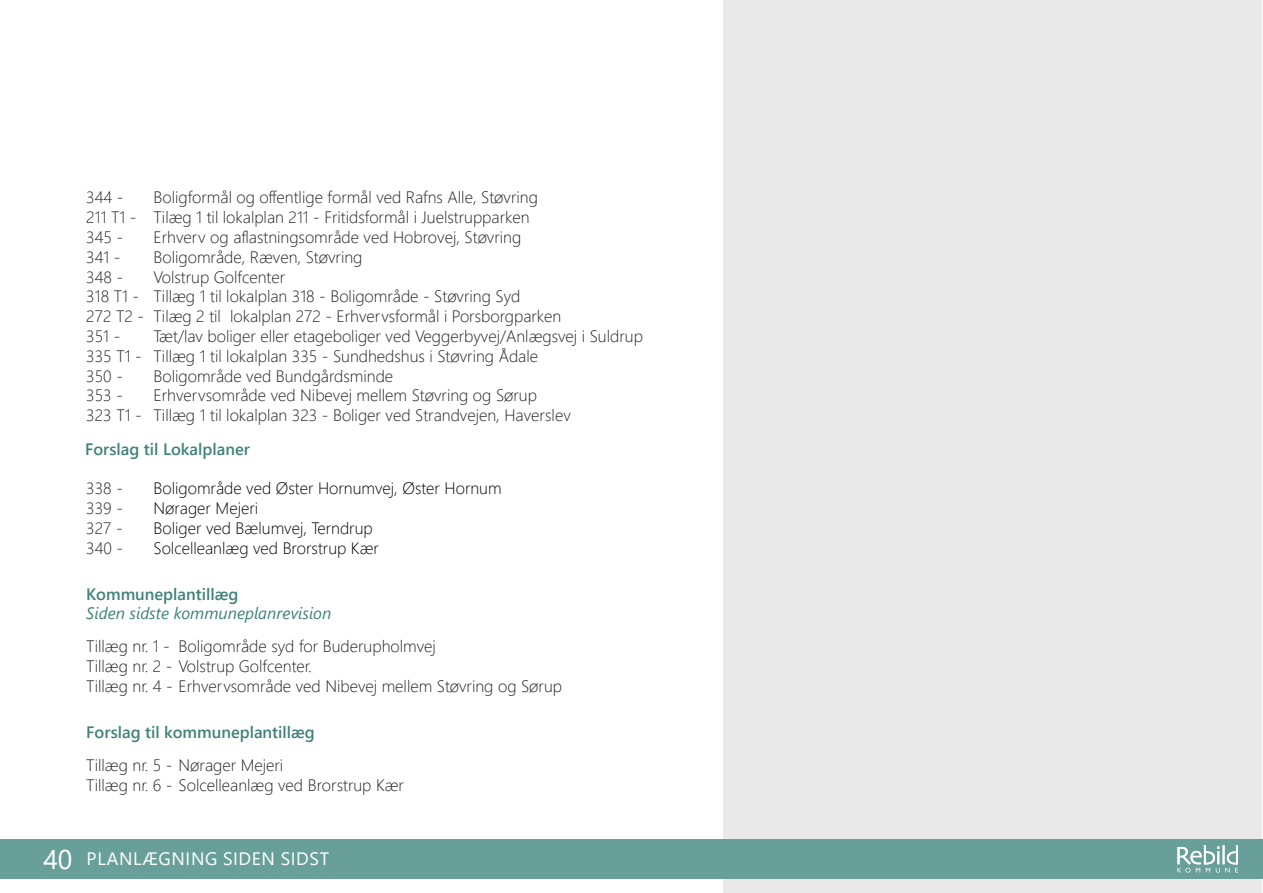
<style>
.page{position:relative;width:1263px;height:893px;background:#fff}
.page>*{position:absolute;margin:0;border:0;box-sizing:border-box;transform-origin:0 0}
.t1{font:18px "Segoe UI";letter-spacing:.035em;color:#fff}
.t2{font:300 16.5px/19.8px "Segoe UI";color:#231f20}
.t3{font:300 16.5px/19.8px "Segoe UI";color:#000}
.t4{font:600 16.5px "Segoe UI";color:#40827a}
.t5{font:italic 16.5px "Segoe UI";color:#40827a}
.s1{font-size:27px}
</style>
<div class="page">
<div style="left:724px;top:1px;width:538px;height:892px;background:#e9e9e9"></div>
<div style="left:0;top:839px;width:1263px;height:40px;background:#68a099"></div>
<svg style="left:1177px;top:845px;width:61px;height:28px"></svg>
<p class="t2" style="left:86px;top:186px;width:59px">344 -<br>211 T1 -<br>345 -<br>341 -<br>348 -<br>318 T1 -<br>272 T2 -<br>351 -<br>335 T1 -<br>350 -<br>353 -<br>323 T1 -</p>
<p class="t2" style="left:154px;top:186px;width:491px">Boligformål og offentlige formål ved Rafns Alle, Støvring<br>Tilæg 1 til lokalplan 211 - Fritidsformål i Juelstrupparken<br>Erhverv og aflastningsområde ved Hobrovej, Støvring<br>Boligområde, Ræven, Støvring<br>Volstrup Golfcenter<br>Tillæg 1 til lokalplan 318 - Boligområde - Støvring Syd<br>Tilæg 2 til lokalplan 272 - Erhvervsformål i Porsborgparken<br>Tæt/lav boliger eller etageboliger ved Veggerbyvej/Anlægsvej i Suldrup Tillæg 1 til lokalplan 335 - Sundhedshus i Støvring Ådale<br>Boligområde ved Bundgårdsminde<br>Erhvervsområde ved Nibevej mellem Støvring og Sørup<br>Tillæg 1 til lokalplan 323 - Boliger ved Strandvejen, Haverslev</p>
<p class="t4" style="left:85px;top:434px;width:166px">Forslag til Lokalplaner</p>
<p class="t2" style="left:86px;top:477px;width:38px;text-align:justify">338 - 339 - 327 - 340 -</p>
<p class="t3" style="left:154px;top:477px;width:350px">Boligområde ved Øster Hornumvej, Øster Hornum<br>Nørager Mejeri<br>Boliger ved Bælumvej, Terndrup<br>Solcelleanlæg ved Brorstrup Kær</p>
<p class="t4" style="left:86px;top:578px;width:153px">Kommuneplantillæg</p>
<p class="t5" style="left:86px;top:598px;width:247px">Siden sidste kommuneplanrevision</p>
<p class="t2" style="left:179px;top:635px;width:259px">Boligområde syd for Buderupholmvej</p>
<p class="t2" style="left:86px;top:635px;width:477px">Tillæg nr. 1 -<br>Tillæg nr. 2 - Volstrup Golfcenter.<br>Tillæg nr. 4 - Erhvervsområde ved Nibevej mellem Støvring og Sørup</p>
<p class="t4" style="left:86px;top:717px;width:230px">Forslag til kommuneplantillæg</p>
<p class="t2" style="left:86px;top:753px;width:319px">Tillæg nr. 5 - Nørager Mejeri<br>Tillæg nr. 6 - Solcelleanlæg ved Brorstrup Kær</p>
<p class="t1" style="left:43px;top:842px;width:287px"><span class="s1">40</span> PLANLÆGNING SIDEN SIDST</p>
</div>
